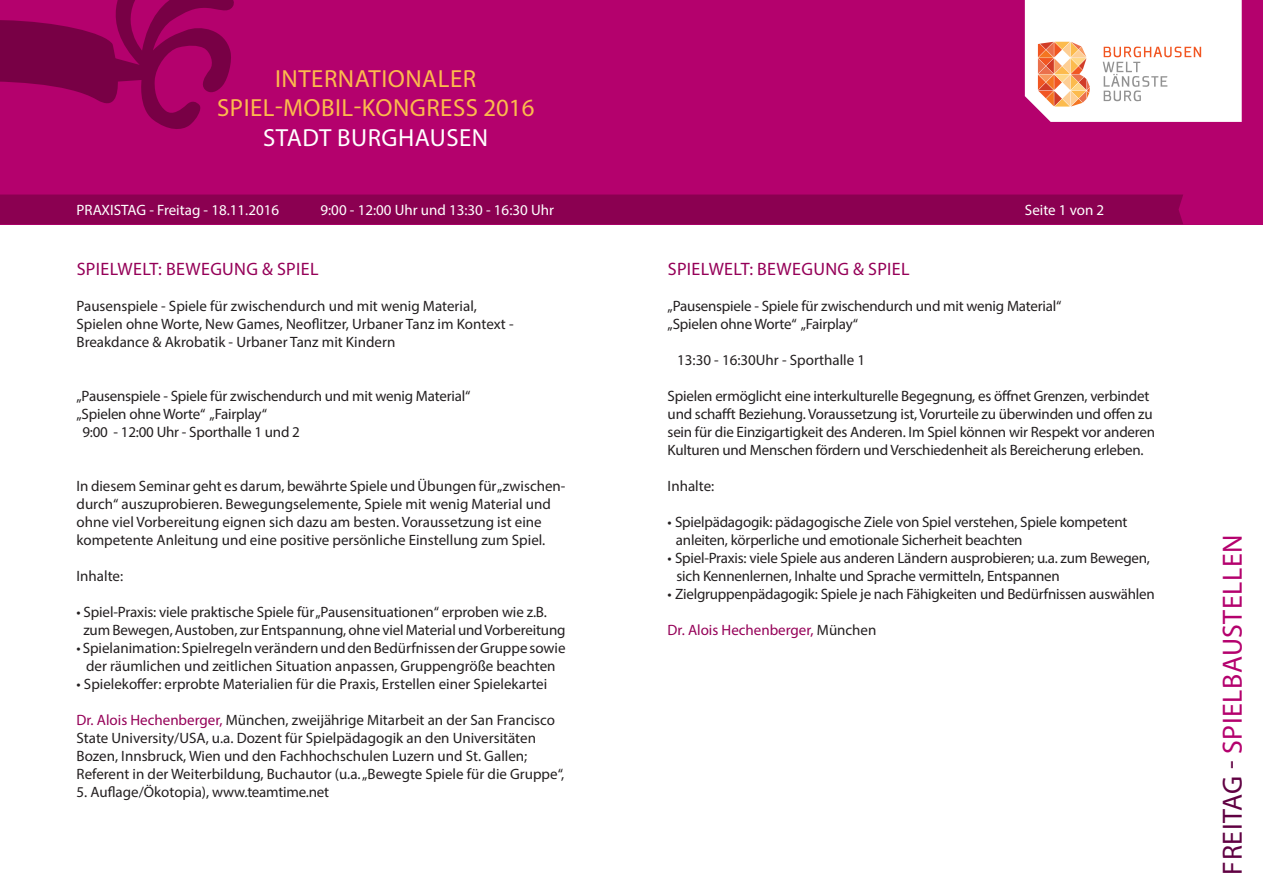
<style>
.page{position:relative;width:1263px;height:893px;background:#fff}
.page>*{position:absolute;margin:0;border:0;box-sizing:border-box;transform-origin:0 0}
.t1{font:27.9px "Myriad Pro";letter-spacing:.02em;color:#b4016d}
.t2{font:24.9px/29.8px "Myriad Pro";letter-spacing:.02em;color:#fcbb4d;text-align:center}
.t3{font:24.9px "Myriad Pro";letter-spacing:.02em;color:#fff}
.t4{font:18px "Myriad Pro";letter-spacing:.02em;color:#950058}
.t5{font:15px/18px "Myriad Pro";letter-spacing:-.01em;color:#231f20}
.t6{font:15px "Myriad Pro";color:#fff}
.t7{font:15px "Myriad Pro";color:#950058}
.s1{color:#950058}
.s2{color:#231f20}
.s3{color:#600042}
</style>
<div class="page">
<div style="left:0;top:0;width:1263px;height:224px;background:#b4016d"></div>
<div style="left:0;top:195px;width:1183px;height:29px;background:#8b0051"></div>
<svg style="left:1025px;top:0;width:217px;height:122px;background:#faece7"></svg>
<svg style="left:0;top:0;width:234px;height:129px"></svg>
<h2 class="t2" style="left:217px;top:63px;width:319px">Internationaler<br>Spiel-MOBIL-kongress 2016</h2>
<h2 class="t3" style="left:263px;top:123px;width:226px">Stadt Burghausen</h2>
<p class="t6" style="left:77px;top:201px;width:54px">PRAXISTAG</p>
<p class="t6" style="left:149px;top:201px;width:131px">- Freitag - 18.11.2016</p>
<p class="t6" style="left:320px;top:201px;width:235px">9:00 - 12:00 Uhr und 13:30 - 16:30 Uhr</p>
<p class="t4" style="left:77px;top:258px;width:243px">SPIELwelt: Bewegung &amp; Spiel</p>
<p class="t5" style="left:77px;top:297px;width:439px">Pausenspiele - Spiele für zwischendurch und mit wenig Material,<br>Spielen ohne Worte, New Games, Neoflitzer, Urbaner Tanz im Kontext -<br>Breakdance &amp; Akrobatik - Urbaner Tanz mit Kindern</p>
<p class="t5" style="left:77px;top:387px;width:395px">„Pausenspiele - Spiele für zwischendurch und mit wenig Material“</p>
<p class="t5" style="left:77px;top:405px;width:192px">„Spielen ohne Worte“ „Fairplay“</p>
<p class="t5" style="left:82px;top:423px;width:219px">9:00 - 12:00 Uhr - Sporthalle 1 und 2</p>
<p class="t5" style="left:77px;top:477px;width:490px">In diesem Seminar geht es darum, bewährte Spiele und Übungen für „zwischen&shy;durch“ auszuprobieren. Bewegungselemente, Spiele mit wenig Material und ohne viel Vorbereitung eignen sich dazu am besten. Voraussetzung ist eine kompetente Anleitung und eine positive persönliche Einstellung zum Spiel.</p>
<p class="t5" style="left:77px;top:567px;width:48px">Inhalte:</p>
<p class="t5" style="left:83px;top:603px;width:484px;text-indent:-7px">• Spiel-Praxis: viele praktische Spiele für „Pausensituationen“ erproben wie z.B. zum Bewegen, Austoben, zur Entspannung, ohne viel Material und Vorbereitung</p>
<p class="t5" style="left:77px;top:639px;width:490px;text-align:center">• Spielanimation: Spielregeln verändern und den Bedürfnissen der Gruppe sowie der räumlichen und zeitlichen Situation anpassen, Gruppengröße beachten</p>
<p class="t5" style="left:77px;top:675px;width:472px">• Spielekoffer: erprobte Materialien für die Praxis, Erstellen einer Spielekartei</p>
<p class="t5" style="left:77px;top:711px;width:489px"><span class="s1">Dr. Alois Hechenberger,</span> München, zweijährige Mitarbeit an der San Francisco State University/USA, u.a. Dozent für Spielpädagogik an den Universitäten Bozen, Innsbruck, Wien und den Fachhochschulen Luzern und St. Gallen; Referent in der Weiterbildung, Buchautor (u.a. „Bewegte Spiele für die Gruppe“,</p>
<p class="t5" style="left:77px;top:783px;width:254px">5. Auflage/Ökotopia), www.teamtime.net</p>
<p class="t6" style="left:1025px;top:201px;width:81px">Seite 1 von 2</p>
<p class="t4" style="left:668px;top:258px;width:243px">SPIELwelt: Bewegung &amp; Spiel</p>
<p class="t5" style="left:668px;top:297px;width:395px">„Pausenspiele - Spiele für zwischendurch und mit wenig Material“ „Spielen ohne Worte“ „Fairplay“</p>
<p class="t5" style="left:677px;top:351px;width:190px">13:30 - 16:30Uhr - Sporthalle 1</p>
<p class="t5" style="left:668px;top:387px;width:489px">Spielen ermöglicht eine interkulturelle Begegnung, es öffnet Grenzen, verbindet und schafft Beziehung. Voraussetzung ist, Vorurteile zu überwinden und offen zu sein für die Einzigartigkeit des Anderen. Im Spiel können wir Respekt vor anderen Kulturen und Menschen fördern und Verschiedenheit als Bereicherung erleben.</p>
<p class="t5" style="left:668px;top:477px;width:48px">Inhalte:</p>
<p class="t5" style="left:676px;top:513px;width:453px;text-indent:-8px">• Spielpädagogik: pädagogische Ziele von Spiel verstehen, Spiele kompetent anleiten, körperliche und emotionale Sicherheit beachten</p>
<p class="t5" style="left:676px;top:549px;width:475px;text-indent:-9px">• Spiel-Praxis: viele Spiele aus anderen Ländern ausprobieren; u.a. zum Bewegen, sich Kennenlernen, Inhalte und Sprache vermitteln, Entspannen</p>
<p class="t5" style="left:668px;top:585px;width:489px">• Zielgruppenpädagogik: Spiele je nach Fähigkeiten und Bedürfnissen auswählen</p>
<p class="t7" style="left:668px;top:621px;width:210px">Dr. Alois Hechenberger, <span class="s2">München</span></p>
<h1 class="t1" style="left:1215px;top:874px;width:341px;rotate:-90deg"><span class="s3">Freitag -</span> SpielBaustellen</h1>
</div>
